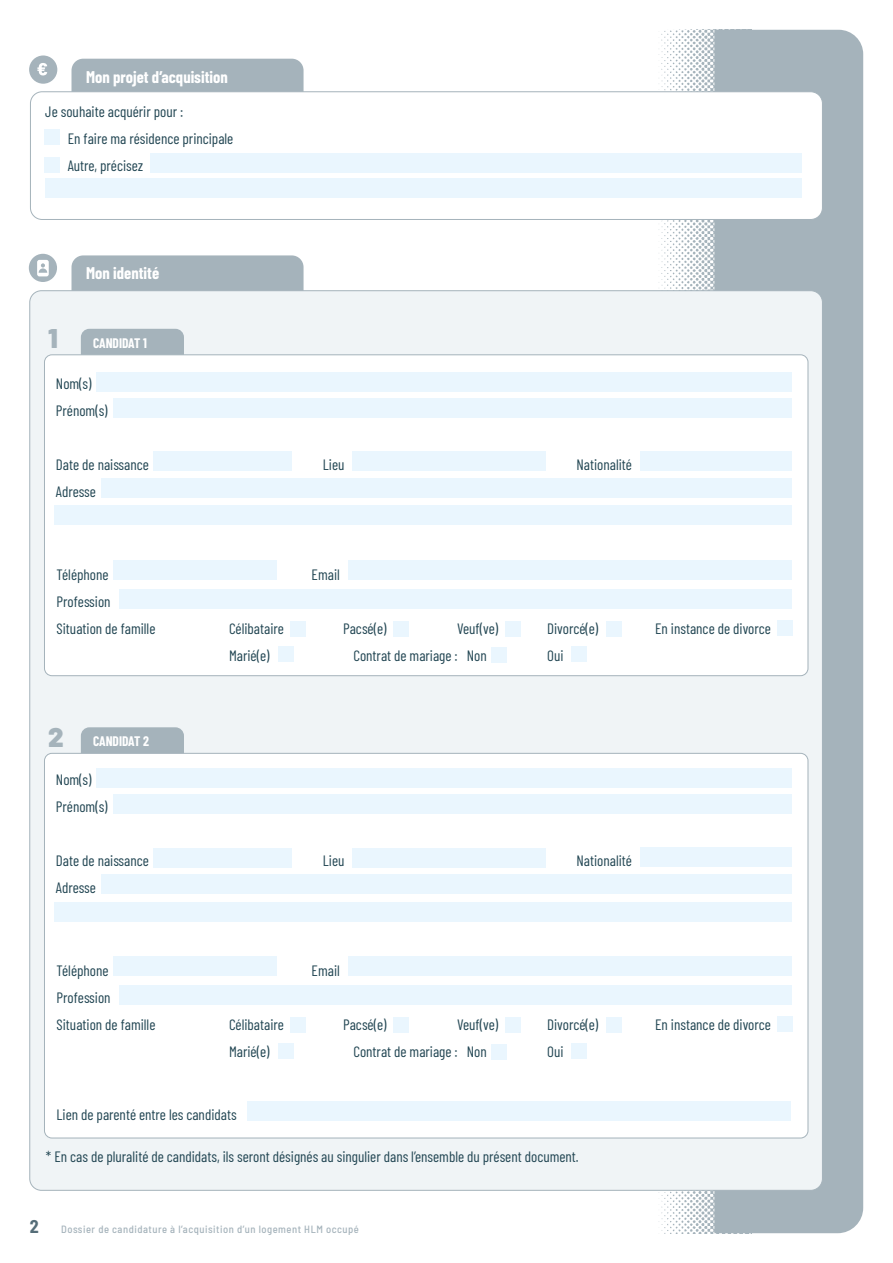
<style>
.page{position:relative;width:893px;height:1263px;background:#fff}
.page>*{position:absolute;margin:0;border:0;box-sizing:border-box;transform-origin:0 0}
.t1{font:900 27px "Barlow";color:#a5b3bb}
.t2{font:700 16.5px "Barlow Condensed";color:#fff}
.t3{font:15px/27px "Barlow Condensed";color:#224653}
.t4{font:700 13.5px "Barlow Condensed";color:#fff}
.t5{font:500 semi-condensed 10.5px "Barlow";letter-spacing:.05em;color:#a5b3bb}
.s1{font-weight:700;font-size:18px;color:#556d78}
</style>
<div class="page">
<div style="left:752px;top:30px;width:111px;height:1203px;background:#a5b3bb"></div>
<img style="left:658px;top:30px;width:94px;height:1203px">
<div style="left:72px;top:255px;width:232px;height:54px;background:#a5b3bb;border-radius:12px"></div>
<div style="left:30px;top:291px;width:792px;height:899px;background:#f0f4f6;border-radius:12px"></div>
<div style="left:81px;top:329px;width:103px;height:54px;background:#a5b3bb;border-radius:9px"></div>
<div style="left:81px;top:727px;width:103px;height:54px;background:#a5b3bb;border-radius:9px"></div>
<div style="left:72px;top:59px;width:232px;height:53px;background:#a5b3bb;border-radius:12px"></div>
<div style="left:30px;top:92px;width:792px;height:127px;background:#fff;border-radius:12px"></div>
<div style="left:30px;top:91px;width:793px;height:129px;border:1px solid #a5b3bb;border-radius:12px"></div>
<div style="left:44px;top:355px;width:764px;height:321px;background:#fff;border-radius:7px"></div>
<div style="left:44px;top:753px;width:764px;height:385px;background:#fff;border-radius:7px"></div>
<div style="left:96px;top:372px;width:695px;height:19px;background:#eaf6fe"></div>
<div style="left:96px;top:768px;width:695px;height:19px;background:#eaf6fe"></div>
<div style="left:113px;top:398px;width:678px;height:19px;background:#eaf6fe"></div>
<div style="left:113px;top:794px;width:678px;height:20px;background:#eaf6fe"></div>
<div style="left:153px;top:452px;width:139px;height:19px;background:#eaf6fe"></div>
<div style="left:153px;top:848px;width:139px;height:19px;background:#eaf6fe"></div>
<div style="left:101px;top:479px;width:690px;height:19px;background:#eaf6fe"></div>
<div style="left:101px;top:875px;width:690px;height:19px;background:#eaf6fe"></div>
<div style="left:54px;top:506px;width:737px;height:19px;background:#eaf6fe"></div>
<div style="left:54px;top:902px;width:737px;height:19px;background:#eaf6fe"></div>
<div style="left:113px;top:560px;width:163px;height:19px;background:#eaf6fe"></div>
<div style="left:113px;top:957px;width:163px;height:19px;background:#eaf6fe"></div>
<div style="left:247px;top:1101px;width:544px;height:19px;background:#eaf6fe"></div>
<div style="left:348px;top:560px;width:443px;height:19px;background:#eaf6fe"></div>
<div style="left:348px;top:957px;width:443px;height:19px;background:#eaf6fe"></div>
<div style="left:119px;top:589px;width:672px;height:19px;background:#eaf6fe"></div>
<div style="left:119px;top:985px;width:672px;height:19px;background:#eaf6fe"></div>
<div style="left:352px;top:452px;width:193px;height:19px;background:#eaf6fe"></div>
<div style="left:352px;top:848px;width:193px;height:19px;background:#eaf6fe"></div>
<div style="left:640px;top:451px;width:151px;height:19px;background:#eaf6fe"></div>
<div style="left:640px;top:848px;width:151px;height:19px;background:#eaf6fe"></div>
<div style="left:491px;top:647px;width:15px;height:16px;background:#eaf6fe"></div>
<div style="left:491px;top:1044px;width:15px;height:15px;background:#eaf6fe"></div>
<div style="left:571px;top:647px;width:15px;height:15px;background:#eaf6fe"></div>
<div style="left:571px;top:1043px;width:15px;height:15px;background:#eaf6fe"></div>
<div style="left:394px;top:621px;width:15px;height:15px;background:#eaf6fe"></div>
<div style="left:394px;top:1017px;width:15px;height:16px;background:#eaf6fe"></div>
<div style="left:291px;top:621px;width:15px;height:15px;background:#eaf6fe"></div>
<div style="left:291px;top:1017px;width:15px;height:16px;background:#eaf6fe"></div>
<div style="left:279px;top:647px;width:15px;height:15px;background:#eaf6fe"></div>
<div style="left:279px;top:1043px;width:15px;height:15px;background:#eaf6fe"></div>
<div style="left:506px;top:621px;width:15px;height:15px;background:#eaf6fe"></div>
<div style="left:506px;top:1017px;width:15px;height:16px;background:#eaf6fe"></div>
<div style="left:606px;top:621px;width:16px;height:15px;background:#eaf6fe"></div>
<div style="left:606px;top:1017px;width:16px;height:16px;background:#eaf6fe"></div>
<div style="left:777px;top:620px;width:15px;height:15px;background:#eaf6fe"></div>
<div style="left:777px;top:1016px;width:15px;height:16px;background:#eaf6fe"></div>
<div style="left:29px;top:254px;width:28px;height:28px;background:#a5b3bb;border-radius:50%"></div>
<svg style="left:37px;top:260px;width:12px;height:16px"></svg>
<div style="left:151px;top:153px;width:651px;height:19px;background:#eaf6fe"></div>
<div style="left:46px;top:179px;width:756px;height:19px;background:#eaf6fe"></div>
<div style="left:45px;top:158px;width:15px;height:15px;background:#eaf6fe"></div>
<div style="left:45px;top:129px;width:15px;height:16px;background:#eaf6fe"></div>
<div style="left:29px;top:55px;width:28px;height:29px;background:#a5b3bb;border-radius:50%"></div>
<svg style="left:37px;top:63px;width:10px;height:12px"></svg>
<p class="t2" style="left:86px;top:65px;width:143px">Mon projet d’acquisition</p>
<p class="t3" style="left:68px;top:97px;width:167px;text-indent:-22px">Je souhaite acquérir pour :<br>En faire ma résidence principale<br>Autre, précisez</p>
<h1 class="t1" style="left:48px;top:318px;width:11px">1</h1>
<p class="t2" style="left:86px;top:262px;width:74px">Mon identité</p>
<p class="t4" style="left:93px;top:333px;width:55px">CANDIDAT 1</p>
<p class="t3" style="left:56px;top:369px;width:53px">Nom(s)<br>Prénom(s)</p>
<p class="t3" style="left:56px;top:450px;width:94px">Date de naissance</p>
<p class="t3" style="left:323px;top:450px;width:23px">Lieu</p>
<p class="t3" style="left:576px;top:450px;width:57px">Nationalité</p>
<p class="t3" style="left:56px;top:477px;width:41px">Adresse</p>
<p class="t3" style="left:57px;top:560px;width:53px">Téléphone</p>
<p class="t3" style="left:312px;top:560px;width:30px">Email</p>
<p class="t3" style="left:57px;top:587px;width:100px">Profession<br>Situation de famille</p>
<p class="t3" style="left:229px;top:614px;width:56px">Célibataire</p>
<p class="t3" style="left:343px;top:614px;width:45px">Pacsé(e)</p>
<p class="t3" style="left:457px;top:614px;width:42px">Veuf(ve)</p>
<p class="t3" style="left:547px;top:614px;width:53px">Divorcé(e)</p>
<p class="t3" style="left:655px;top:614px;width:117px">En instance de divorce</p>
<p class="t3" style="left:229px;top:641px;width:42px">Marié(e)</p>
<p class="t3" style="left:354px;top:641px;width:135px">Contrat de mariage : Non</p>
<p class="t3" style="left:547px;top:641px;width:18px">Oui</p>
<h1 class="t1" style="left:48px;top:717px;width:17px">2</h1>
<p class="t4" style="left:93px;top:732px;width:57px">CANDIDAT 2</p>
<p class="t3" style="left:56px;top:765px;width:53px">Nom(s)<br>Prénom(s)</p>
<p class="t3" style="left:56px;top:846px;width:94px">Date de naissance</p>
<p class="t3" style="left:323px;top:846px;width:23px">Lieu</p>
<p class="t3" style="left:576px;top:846px;width:57px">Nationalité</p>
<p class="t3" style="left:56px;top:873px;width:41px">Adresse</p>
<p class="t3" style="left:57px;top:956px;width:53px">Téléphone</p>
<p class="t3" style="left:312px;top:956px;width:30px">Email</p>
<p class="t3" style="left:57px;top:983px;width:100px">Profession<br>Situation de famille</p>
<p class="t3" style="left:229px;top:1010px;width:56px">Célibataire</p>
<p class="t3" style="left:343px;top:1010px;width:45px">Pacsé(e)</p>
<p class="t3" style="left:457px;top:1010px;width:42px">Veuf(ve)</p>
<p class="t3" style="left:547px;top:1010px;width:53px">Divorcé(e)</p>
<p class="t3" style="left:655px;top:1010px;width:117px">En instance de divorce</p>
<p class="t3" style="left:229px;top:1037px;width:42px">Marié(e)</p>
<p class="t3" style="left:354px;top:1037px;width:135px">Contrat de mariage : Non</p>
<p class="t3" style="left:547px;top:1037px;width:18px">Oui</p>
<p class="t3" style="left:57px;top:1099px;width:181px">Lien de parenté entre les candidats</p>
<p class="t3" style="left:46px;top:1142px;width:534px">* En cas de pluralité de candidats, ils seront désignés au singulier dans l’ensemble du présent document.</p>
<p class="t5" style="left:30px;top:1221px;width:331px"><span class="s1">2</span> Dossier de candidature à l’acquisition d’un logement HLM occupé</p>
</div>
